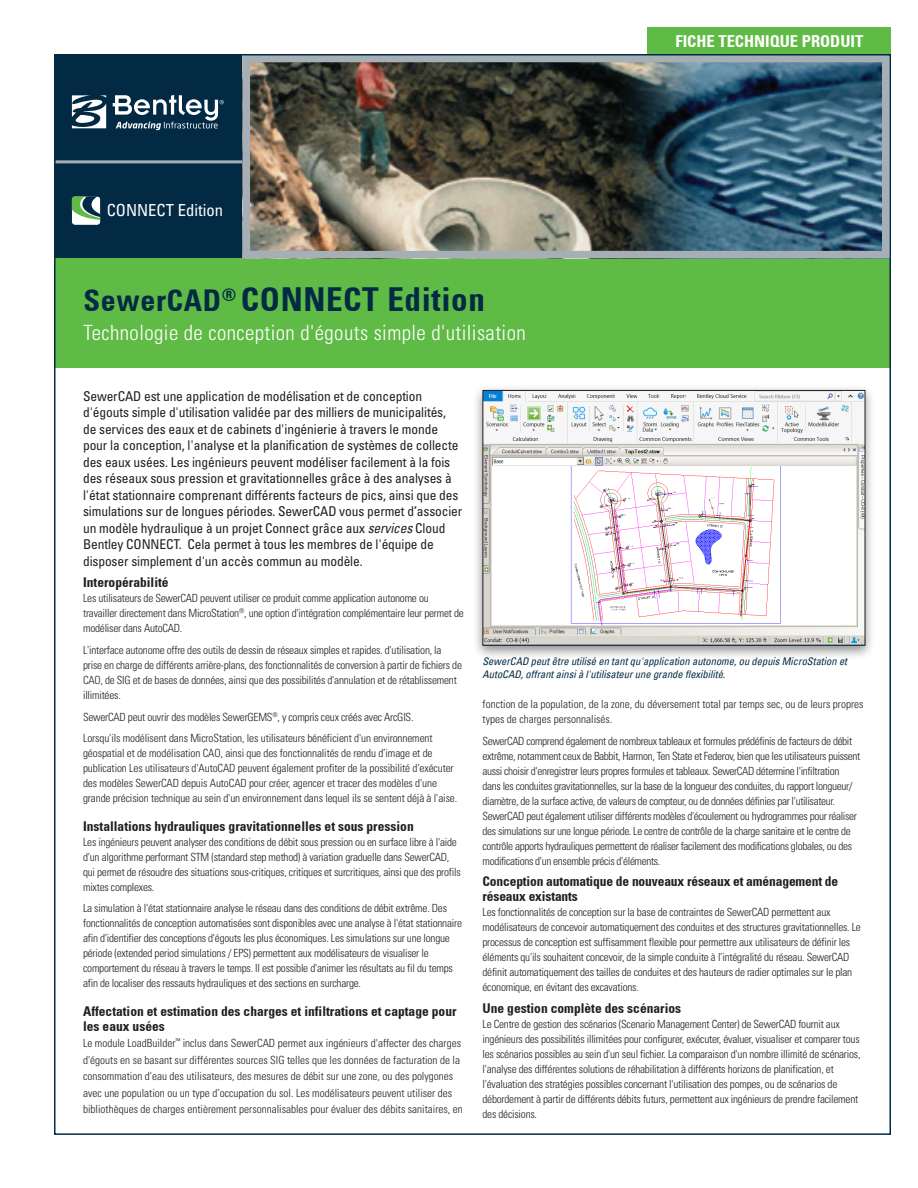
<style>
.page{position:relative;width:918px;height:1188px;background:#fff}
.page>*{position:absolute;margin:0;border:0;box-sizing:border-box;transform-origin:0 0}
.S__Title{font:700 condensed 33px "Univers 67";letter-spacing:.02em;color:#032a44}
.S__Sub-title{font:300 condensed 21px "Univers";letter-spacing:.02em;color:#fff}
.t1{font:condensed 16.65px "Univers";color:#fff}
.t2{font:700 condensed 16.5px "Univers 67";color:#fff}
.P__Intro_Copy{font:condensed 13.5px/16.5px "Univers";letter-spacing:-.01em;color:#231f20}
.S__Body_Sub-Heads{font:700 condensed 13.5px/15px "Univers 67";color:#231f20}
.S__Body_copy{font:300 condensed 11.25px/15px "Univers";letter-spacing:-.02em;color:#231f20}
.S__Body_copy-2{font:300 condensed 11.25px/16.5px "Univers";color:#231f20}
.S__Image_captions{font:italic condensed 10.5px/12.6px "Univers";color:#032a44}
.s1{font-size:30px}
.s2{font-style:italic}
</style>
<div class="page">
<div style="left:55px;top:55px;width:188px;height:105px;background:#032a44"></div>
<div style="left:55px;top:161px;width:188px;height:97px;background:#032a44"></div>
<hr style="left:55px;top:160px;width:188px;height:3px;background:#a6afb6">
<svg style="left:72px;top:196px;width:28px;height:29px"></svg>
<svg style="left:72px;top:95px;width:34px;height:33px"></svg>
<svg style="left:113px;top:95px;width:111px;height:35px"></svg>
<div style="left:648px;top:27px;width:243px;height:27px;background:#60bb46"></div>
<div style="left:55px;top:258px;width:836px;height:110px;background:#60bb46"></div>
<div style="left:472px;top:384px;width:404px;height:276px;background:#231f20;opacity:.5"></div>
<svg style="left:482px;top:389px;width:384px;height:257px"></svg>
<img style="left:252px;top:64px;width:629px;height:185px">
<div style="left:243px;top:55px;width:647px;height:203px;border:8px solid #a6afb6"></div>
<h3 class="t1" style="left:107px;top:200px;width:118px">CONNECT Edition</h3>
<p class="S__Title" style="left:84px;top:279px;width:403px"><span class="s1">SewerCAD</span><sup>®</sup> CONNECT Edition</p>
<p class="S__Sub-title" style="left:84px;top:320px;width:444px">Technologie de conception d'égouts simple d'utilisation</p>
<h3 class="t2" style="left:675px;top:31px;width:189px">FICHE TECHNIQUE PRODUIT</h3>
<p class="P__Intro_Copy" style="left:83px;top:387px;width:381px">SewerCAD est une application de modélisation et de conception d'égouts simple d'utilisation validée par des milliers de municipalités, de services des eaux et de cabinets d'ingénierie à travers le monde pour la conception, l'analyse et la planification de systèmes de collecte des eaux usées. Les ingénieurs peuvent modéliser facilement à la fois des réseaux sous pression et gravitationnelles grâce à des analyses à l'état stationnaire comprenant différents facteurs de pics, ainsi que des simulations sur de longues périodes. SewerCAD vous permet d’associer un modèle hydraulique à un projet Connect grâce aux <span class="s2">services</span> Cloud Bentley CONNECT. Cela permet à tous les membres de l'équipe de disposer simplement d'un accès commun au modèle.</p>
<p class="S__Body_Sub-Heads" style="left:83px;top:575px;width:87px">Interopérabilité</p>
<p class="S__Body_copy" style="left:83px;top:591px;width:382px">Les utilisateurs de SewerCAD peuvent utiliser ce produit comme application autonome ou travailler directement dans MicroStation<sup>®</sup>, une option d'intégration complémentaire leur permet de modéliser dans AutoCAD.</p>
<p class="S__Body_copy" style="left:83px;top:643px;width:380px">L'interface autonome offre des outils de dessin de réseaux simples et rapides. d'utilisation, la prise en charge de différents arrière-plans, des fonctionnalités de conversion à partir de fichiers de CAO, de SIG et de bases de données, ainsi que des possibilités d'annulation et de rétablissement illimitées.</p>
<p class="S__Body_copy" style="left:83px;top:709px;width:332px">SewerCAD peut ouvrir des modèles SewerGEMS<sup>®</sup>, y compris ceux créés avec ArcGIS.</p>
<p class="S__Body_copy" style="left:83px;top:731px;width:376px">Lorsqu'ils modélisent dans MicroStation, les utilisateurs bénéficient d'un environnement géospatial et de modélisation CAO, ainsi que des fonctionnalités de rendu d’image et de publication Les utilisateurs d'AutoCAD peuvent également profiter de la possibilité d'exécuter des modèles SewerCAD depuis AutoCAD pour créer, agencer et tracer des modèles d'une grande précision technique au sein d'un environnement dans lequel ils se sentent déjà à l'aise.</p>
<p class="S__Body_Sub-Heads" style="left:83px;top:818px;width:332px">Installations hydrauliques gravitationnelles et sous pression</p>
<p class="S__Body_copy" style="left:83px;top:834px;width:379px">Les ingénieurs peuvent analyser des conditions de débit sous pression ou en surface libre à l'aide d'un algorithme performant STM (standard step method) à variation graduelle dans SewerCAD, qui permet de résoudre des situations sous-critiques, critiques et surcritiques, ainsi que des profils mixtes complexes.</p>
<p class="S__Body_copy" style="left:83px;top:901px;width:380px">La simulation à l'état stationnaire analyse le réseau dans des conditions de débit extrême. Des fonctionnalités de conception automatisées sont disponibles avec une analyse à l'état stationnaire afin d'identifier des conceptions d'égouts les plus économiques. Les simulations sur une longue période (extended period simulations / EPS) permettent aux modélisateurs de visualiser le comportement du réseau à travers le temps. Il est possible d'animer les résultats au fil du temps afin de localiser des ressauts hydrauliques et des sections en surcharge.</p>
<p class="S__Body_Sub-Heads" style="left:83px;top:1003px;width:375px">Affectation et estimation des charges et infiltrations et captage pour les eaux usées</p>
<p class="S__Body_copy-2" style="left:83px;top:1035px;width:381px">Le module LoadBuilder<sup>™</sup> inclus dans SewerCAD permet aux ingénieurs d'affecter des charges d'égouts en se basant sur différentes sources SIG telles que les données de facturation de la consommation d'eau des utilisateurs, des mesures de débit sur une zone, ou des polygones avec une population ou un type d’occupation du sol. Les modélisateurs peuvent utiliser des bibliothèques de charges entièrement personnalisables pour évaluer des débits sanitaires, en</p>
<p class="S__Image_captions" style="left:482px;top:655px;width:366px">SewerCAD peut être utilisé en tant qu'application autonome, ou depuis MicroStation et<br>AutoCAD, offrant ainsi à l'utilisateur une grande flexibilité.</p>
<p class="S__Body_copy-2" style="left:483px;top:697px;width:383px;line-height:15px">fonction de la population, de la zone, du déversement total par temps sec, ou de leurs propres types de charges personnalisés.</p>
<p class="S__Body_copy" style="left:483px;top:733px;width:379px">SewerCAD comprend également de nombreux tableaux et formules prédéfinis de facteurs de débit extrême, notamment ceux de Babbit, Harmon, Ten State et Federov, bien que les utilisateurs puissent aussi choisir d'enregistrer leurs propres formules et tableaux. SewerCAD détermine l'infiltration dans les conduites gravitationnelles, sur la base de la longueur des conduites, du rapport longueur/ diamètre, de la surface active, de valeurs de compteur, ou de données définies par l'utilisateur.<br>SewerCAD peut également utiliser différents modèles d'écoulement ou hydrogrammes pour réaliser des simulations sur une longue période. Le centre de contrôle de la charge sanitaire et le centre de contrôle apports hydrauliques permettent de réaliser facilement des modifications globales, ou des modifications d'un ensemble précis d'éléments.</p>
<p class="S__Body_Sub-Heads" style="left:483px;top:874px;width:357px">Conception automatique de nouveaux réseaux et aménagement de réseaux existants</p>
<p class="S__Body_copy" style="left:483px;top:905px;width:380px">Les fonctionnalités de conception sur la base de contraintes de SewerCAD permettent aux modélisateurs de concevoir automatiquement des conduites et des structures gravitationnelles. Le processus de conception est suffisamment flexible pour permettre aux utilisateurs de définir les éléments qu'ils souhaitent concevoir, de la simple conduite à l’intégralité du réseau. SewerCAD définit automatiquement des tailles de conduites et des hauteurs de radier optimales sur le plan économique, en évitant des excavations.</p>
<p class="S__Body_Sub-Heads" style="left:483px;top:1000px;width:200px">Une gestion complète des scénarios</p>
<p class="S__Body_copy" style="left:483px;top:1016px;width:380px">Le Centre de gestion des scénarios (Scenario Management Center) de SewerCAD fournit aux ingénieurs des possibilités illimitées pour configurer, exécuter, évaluer, visualiser et comparer tous les scénarios possibles au sein d'un seul fichier. La comparaison d'un nombre illimité de scénarios, l'analyse des différentes solutions de réhabilitation à différents horizons de planification, et l'évaluation des stratégies possibles concernant l'utilisation des pompes, ou de scénarios de débordement à partir de différents débits futurs, permettent aux ingénieurs de prendre facilement des décisions.</p>
</div>
